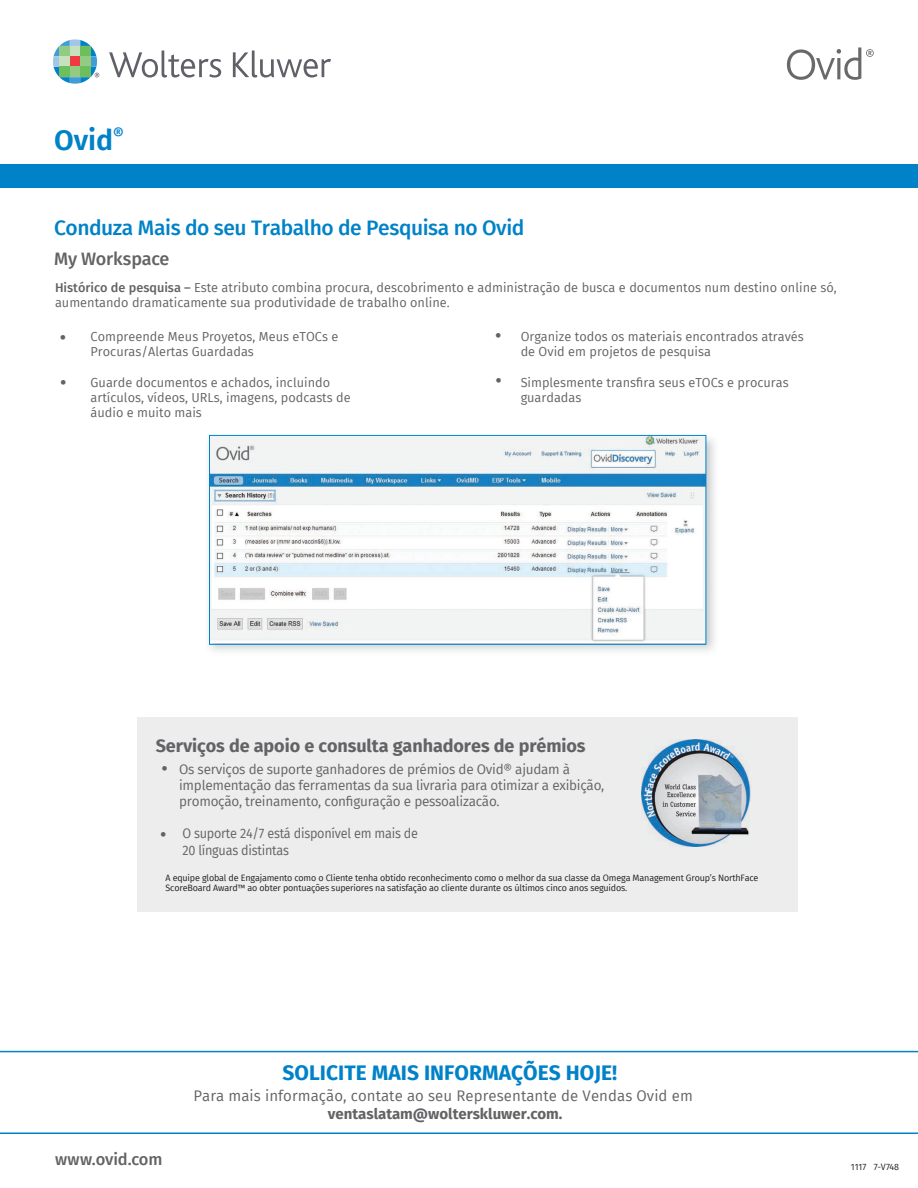
<style>
.page{position:relative;width:918px;height:1188px;background:#fff}
.page>*{position:absolute;margin:0;border:0;box-sizing:border-box;transform-origin:0 0}
.t1{font:600 28.5px "Fira Sans";color:#0082c8}
.t2{font:500 21px "Fira Sans";letter-spacing:-.02em;color:#0082c8}
.t3{font:700 21px "Fira Sans";color:#0082c8}
.t4{font:700 18px "Fira Sans";letter-spacing:-.005em;color:#636366}
.t5{font:500 18px "Fira Sans";letter-spacing:-.015em;color:#636366}
.t6{font:500 16.5px "Fira Sans";letter-spacing:-.01em;color:#636366}
.t7{font:700 16.5px "Fira Sans";color:#636366}
.t8{font:15px "Fira Sans";letter-spacing:.005em;color:#636366}
.t9{font:700 15px "Fira Sans";color:#636366}
.t10{font:13.5px/16.2px "Fira Sans";letter-spacing:-.02em;color:#636366}
.t11{font:13.5px/16.2px "Fira Sans";letter-spacing:-.02em;color:#636366;scale:.94 1}
.t12{font:12.75px/15.3px "Fira Sans";color:#636366}
.t13{font:9px/10.8px "Fira Sans";letter-spacing:-.02em;color:#231f20}
.t14{font:9px "Fira Sans";color:#231f20}
.s1{font-weight:500}
</style>
<div class="page">
<svg style="left:0;top:1051px;width:918px;height:83px"></svg>
<div style="left:0;top:164px;width:918px;height:24px;background:#0082c8"></div>
<svg style="left:109px;top:51px;width:112px;height:27px"></svg>
<svg style="left:233px;top:51px;width:98px;height:27px"></svg>
<svg style="left:53px;top:39px;width:46px;height:45px"></svg>
<svg style="left:787px;top:47px;width:87px;height:33px"></svg>
<div style="left:137px;top:717px;width:661px;height:195px;background:#ededee"></div>
<img style="left:642px;top:739px;width:109px;height:107px">
<img style="left:208px;top:436px;width:507px;height:215px">
<img style="left:211px;top:437px;width:493px;height:206px">
<div style="left:209px;top:435px;width:497px;height:210px;border:1px solid #0082c8"></div>
<h1 class="t1" style="left:54px;top:116px;width:71px">Ovid<sup>®</sup></h1>
<h2 class="t2" style="left:54px;top:211px;width:472px">Conduza Mais do seu Trabalho de Pesquisa no Ovid</h2>
<h3 class="t5" style="left:54px;top:244px;width:117px">My Workspace</h3>
<p class="t12" style="left:55px;top:280px;width:783px"><span class="s1">Histórico de pesquisa –</span> Este atributo combina procura, descobrimento e administração de busca e documentos num destino online só, aumentando dramaticamente sua produtividade de trabalho online.</p>
<p class="t12" style="left:91px;top:328px;width:249px">Compreende Meus Proyetos, Meus eTOCs e<br>Procuras/Alertas Guardadas</p>
<p class="t12" style="left:91px;top:374px;width:262px">Guarde documentos e achados, incluindo artículos, vídeos, URLs, imagens, podcasts de áudio e muito mais</p>
<p class="t12" style="left:521px;top:328px;width:285px">Organize todos os materiais encontrados através de Ovid em projetos de pesquisa</p>
<p class="t12" style="left:521px;top:374px;width:269px">Simplesmente transfira seus eTOCs e procuras guardadas</p>
<p class="t7" style="left:496px;top:322px;width:7px">•</p>
<p class="t7" style="left:60px;top:324px;width:7px">•</p>
<p class="t7" style="left:496px;top:367px;width:7px">•</p>
<p class="t7" style="left:61px;top:368px;width:7px">•</p>
<h3 class="t4" style="left:156px;top:730px;width:431px">Serviços de apoio e consulta ganhadores de prémios</h3>
<p class="t7" style="left:162px;top:754px;width:7px">•</p>
<p class="t7" style="left:160px;top:821px;width:7px">•</p>
<p class="t10" style="left:179px;top:760px;width:427px">Os serviços de suporte ganhadores de prémios de Ovid® ajudam à implementação das ferramentas da sua livraria para otimizar a exibição, promoção, treinamento, configuração e pessoalizacão.</p>
<p class="t11" style="left:182px;top:825px;width:252px">O suporte 24/7 está disponível em mais de<br>20 línguas distintas</p>
<p class="t13" style="left:165px;top:872px;width:595px">A equipe global de Engajamento como o Cliente tenha obtido reconhecimento como o melhor da sua classe da Omega Management Group’s NorthFace<br>ScoreBoard Award™ ao obter pontuações superiores na satisfação ao cliente durante os últimos cinco anos seguidos.</p>
<h2 class="t3" style="left:283px;top:1055px;width:336px">SOLICITE MAIS INFORMAÇÕES HOJE!</h2>
<p class="t6" style="left:55px;top:1146px;width:109px">www.ovid.com</p>
<p class="t8" style="left:193px;top:1085px;width:501px">Para mais informação, contate ao seu Representante de Vendas Ovid em</p>
<p class="t9" style="left:328px;top:1101px;width:236px">ventaslatam@wolterskluwer.com.</p>
<p class="t14" style="left:851px;top:1161px;width:50px">1117 7-V748</p>
</div>
